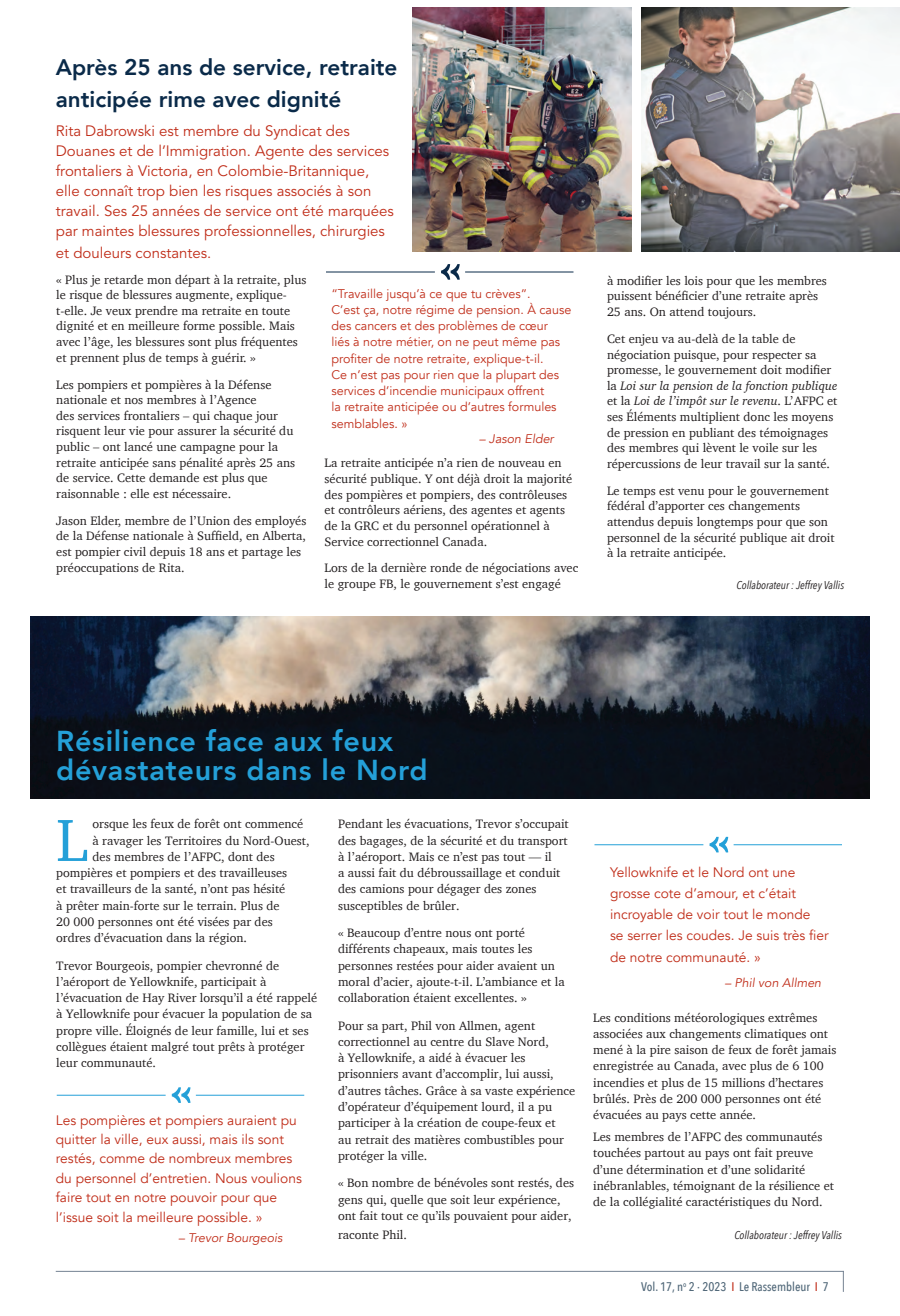
<style>
.page{position:relative;width:900px;height:1316px;background:#fff}
.page>*{position:absolute;margin:0;border:0;box-sizing:border-box;transform-origin:0 0}
.Body_text_-_main_news{font:61px "Charter";color:#24a0d8}
.Body_text_-_main_news-2{font:800 28.75px/28.8px "Avenir";letter-spacing:.025em;color:#24a0d8}
.Body_text_-_main_news-3{font:800 22.5px/32.5px "Avenir";color:#0a2a49}
.Body_text_-_main_news-4{font:15px/20px "Avenir LT Std";color:#c02d19}
.Body_text_-_main_news-5{font:13.75px/19.4px "Avenir";color:#c02d19}
.Body_text_-_main_news-6{font:12.5px/15.6px "Charter";color:#231f20}
.Body_text_-_main_news-7{font:12.5px/16.2px "Avenir";color:#c02d19}
.Body_text_-_main_news-8{font:italic 12.5px "Avenir";color:#c02d19}
.t1{font:500 12.5px "Avenir Next Condensed";color:#516879}
.t2{font:italic 11.25px "Avenir Next Condensed";color:#231f20}
.s1{font-style:italic}
.s2{color:#c02d19}
</style>
<div class="page">
<img style="left:31px;top:616px;width:838px;height:183px">
<hr style="left:56px;top:1271px;width:787px;height:1px;background:#758292">
<svg style="left:843px;top:1271px;width:1px;height:20px"></svg>
<img style="left:641px;top:8px;width:259px;height:244px">
<img style="left:412px;top:8px;width:220px;height:244px">
<svg style="left:441px;top:264px;width:19px;height:16px"></svg>
<hr style="left:326px;top:272px;width:109px;height:1px;background:#0a2a49">
<hr style="left:465px;top:272px;width:108px;height:1px;background:#0a2a49">
<svg style="left:172px;top:1087px;width:18px;height:16px"></svg>
<hr style="left:57px;top:1095px;width:109px;height:1px;background:#24a0d8">
<hr style="left:196px;top:1095px;width:108px;height:1px;background:#24a0d8">
<svg style="left:710px;top:837px;width:18px;height:15px"></svg>
<hr style="left:594px;top:844px;width:109px;height:1px;background:#24a0d8">
<hr style="left:734px;top:844px;width:108px;height:1px;background:#24a0d8">
<p class="Body_text_-_main_news-3" style="left:56px;top:51px;width:343px">Après 25 ans de service, retraite anticipée rime avec dignité</p>
<p class="Body_text_-_main_news-4" style="left:56px;top:121px;width:340px">Rita Dabrowski est membre du Syndicat des Douanes et de l’Immigration. Agente des services frontaliers à Victoria, en Colombie-Britannique, elle connaît trop bien les risques associés à son travail. Ses 25 années de service ont été marquées par maintes blessures professionnelles, chirurgies</p>
<p class="Body_text_-_main_news-4" style="left:56px;top:243px;width:157px">et douleurs constantes.</p>
<p class="Body_text_-_main_news-6" style="left:56px;top:271px;width:252px">« Plus je retarde mon départ à la retraite, plus le risque de blessures augmente, explique&shy;t-elle. Je veux prendre ma retraite en toute dignité et en meilleure forme possible. Mais avec l’âge, les blessures sont plus fréquentes et prennent plus de temps à guérir. »</p>
<p class="Body_text_-_main_news-6" style="left:56px;top:376px;width:240px">Les pompiers et pompières à la Défense nationale et nos membres à l’Agence<br>des services frontaliers – qui chaque jour risquent leur vie pour assurer la sécurité du public – ont lancé une campagne pour la retraite anticipée sans pénalité après 25 ans de service. Cette demande est plus que raisonnable : elle est nécessaire.</p>
<p class="Body_text_-_main_news-6" style="left:56px;top:512px;width:252px">Jason Elder, membre de l’Union des employés de la Défense nationale à Suffield, en Alberta, est pompier civil depuis 18 ans et partage les préoccupations de Rita.</p>
<p class="Body_text_-_main_news-7" style="left:331px;top:285px;width:241px">“Travaille jusqu’à ce que tu crèves”.<br>C’est ça, notre régime de pension. À cause des cancers et des problèmes de cœur<br>liés à notre métier, on ne peut même pas profiter de notre retraite, explique-t-il.<br>Ce n’est pas pour rien que la plupart des services d’incendie municipaux offrent<br>la retraite anticipée ou d’autres formules semblables. »</p>
<p class="Body_text_-_main_news-8" style="left:479px;top:431px;width:76px">– Jason Elder</p>
<p class="Body_text_-_main_news-6" style="left:325px;top:455px;width:249px">La retraite anticipée n’a rien de nouveau en sécurité publique. Y ont déjà droit la majorité des pompières et pompiers, des contrôleuses et contrôleurs aériens, des agentes et agents de la GRC et du personnel opérationnel à Service correctionnel Canada.</p>
<p class="Body_text_-_main_news-6" style="left:325px;top:560px;width:255px">Lors de la dernière ronde de négociations avec le groupe FB, le gouvernement s’est engagé</p>
<p class="Body_text_-_main_news-6" style="left:607px;top:272px;width:221px">à modifier les lois pour que les membres puissent bénéficier d’une retraite après<br>25 ans. On attend toujours.</p>
<p class="Body_text_-_main_news-6" style="left:607px;top:331px;width:232px">Cet enjeu va au-delà de la table de négociation puisque, pour respecter sa promesse, le gouvernement doit modifier la <span class="s1">Loi sur la pension de la fonction publique </span>et la <span class="s1">Loi de l’impôt sur le revenu</span>. L’AFPC et ses Éléments multiplient donc les moyens de pression en publiant des témoignages des membres qui lèvent le voile sur les répercussions de leur travail sur la santé.</p>
<p class="Body_text_-_main_news-6" style="left:607px;top:482px;width:229px">Le temps est venu pour le gouvernement fédéral d’apporter ces changements attendus depuis longtemps pour que son personnel de la sécurité publique ait droit à la retraite anticipée.</p>
<p class="t2" style="left:737px;top:578px;width:109px">Collaborateur : Jeffrey Vallis</p>
<p class="Body_text_-_main_news-2" style="left:56px;top:727px;width:373px">Résilience face aux feux dévastateurs dans le Nord</p>
<p class="Body_text_-_main_news" style="left:56px;top:787px;width:33px">L</p>
<p class="Body_text_-_main_news-6" style="left:93px;top:816px;width:212px">orsque les feux de forêt ont commencé</p>
<p class="Body_text_-_main_news-6" style="left:93px;top:832px;width:219px">à ravager les Territoires du Nord-Ouest,</p>
<p class="Body_text_-_main_news-6" style="left:93px;top:849px;width:184px">des membres de l’AFPC, dont des</p>
<p class="Body_text_-_main_news-6" style="left:56px;top:865px;width:232px">pompières et pompiers et des travailleuses</p>
<p class="Body_text_-_main_news-6" style="left:56px;top:881px;width:231px">et travailleurs de la santé, n’ont pas hésité</p>
<p class="Body_text_-_main_news-6" style="left:56px;top:897px;width:225px">à prêter main-forte sur le terrain. Plus de</p>
<p class="Body_text_-_main_news-6" style="left:56px;top:914px;width:218px">20 000 personnes ont été visées par des</p>
<p class="Body_text_-_main_news-6" style="left:56px;top:930px;width:192px">ordres d’évacuation dans la région.</p>
<p class="Body_text_-_main_news-6" style="left:56px;top:957px;width:262px;line-height:16.2px">Trevor Bourgeois, pompier chevronné de l’aéroport de Yellowknife, participait à l’évacuation de Hay River lorsqu’il a été rappelé à Yellowknife pour évacuer la population de sa propre ville. Éloignés de leur famille, lui et ses collègues étaient malgré tout prêts à protéger leur communauté.</p>
<p class="Body_text_-_main_news-5" style="left:56px;top:1110px;width:247px">Les pompières et pompiers auraient pu quitter la ville, eux aussi, mais ils sont restés, comme de nombreux membres du personnel d’entretien. Nous voulions faire tout en notre pouvoir pour que l’issue soit la meilleure possible. »</p>
<p class="Body_text_-_main_news-8" style="left:178px;top:1230px;width:106px">– Trevor Bourgeois</p>
<p class="Body_text_-_main_news-6" style="left:338px;top:816px;width:232px;line-height:16.2px">Pendant les évacuations, Trevor s’occupait des bagages, de la sécurité et du transport à l’aéroport. Mais ce n’est pas tout — il<br>a aussi fait du débroussaillage et conduit des camions pour dégager des zones susceptibles de brûler.</p>
<p class="Body_text_-_main_news-6" style="left:338px;top:925px;width:228px;line-height:16.2px">« Beaucoup d’entre nous ont porté différents chapeaux, mais toutes les personnes restées pour aider avaient un moral d’acier, ajoute-t-il. L’ambiance et la collaboration étaient excellentes. »</p>
<p class="Body_text_-_main_news-6" style="left:338px;top:1017px;width:239px;line-height:16.2px">Pour sa part, Phil von Allmen, agent correctionnel au centre du Slave Nord,<br>à Yellowknife, a aidé à évacuer les prisonniers avant d’accomplir, lui aussi, d’autres tâches. Grâce à sa vaste expérience d’opérateur d’équipement lourd, il a pu participer à la création de coupe-feux et<br>au retrait des matières combustibles pour protéger la ville.</p>
<p class="Body_text_-_main_news-6" style="left:338px;top:1175px;width:238px;line-height:16.2px">« Bon nombre de bénévoles sont restés, des gens qui, quelle que soit leur expérience, ont fait tout ce qu’ils pouvaient pour aider,</p>
<p class="Body_text_-_main_news-6" style="left:338px;top:1226px;width:70px">raconte Phil.</p>
<p class="Body_text_-_main_news-5" style="left:610px;top:861px;width:220px;line-height:21.2px">Yellowknife et le Nord ont une grosse cote d’amour, et c’était incroyable de voir tout le monde<br>se serrer les coudes. Je suis très fier de notre communauté. »</p>
<p class="Body_text_-_main_news-8" style="left:725px;top:975px;width:98px">– Phil von Allmen</p>
<p class="Body_text_-_main_news-6" style="left:593px;top:1009px;width:245px;line-height:16.2px">Les conditions météorologiques extrêmes associées aux changements climatiques ont mené à la pire saison de feux de forêt jamais enregistrée au Canada, avec plus de 6 100 incendies et plus de 15 millions d’hectares brûlés. Près de 200 000 personnes ont été évacuées au pays cette année.</p>
<p class="Body_text_-_main_news-6" style="left:593px;top:1128px;width:242px;line-height:16.2px">Les membres de l’AFPC des communautés touchées partout au pays ont fait preuve d’une détermination et d’une solidarité inébranlables, témoignant de la résilience et de la collégialité caractéristiques du Nord.</p>
<p class="t2" style="left:734px;top:1228px;width:109px">Collaborateur : Jeffrey Vallis</p>
<p class="t1" style="left:641px;top:1279px;width:189px">Vol. 17, n<sup>o</sup> 2 · 2023 <span class="s2">I</span> Le Rassembleur <span class="s2">I</span> 7</p>
</div>
